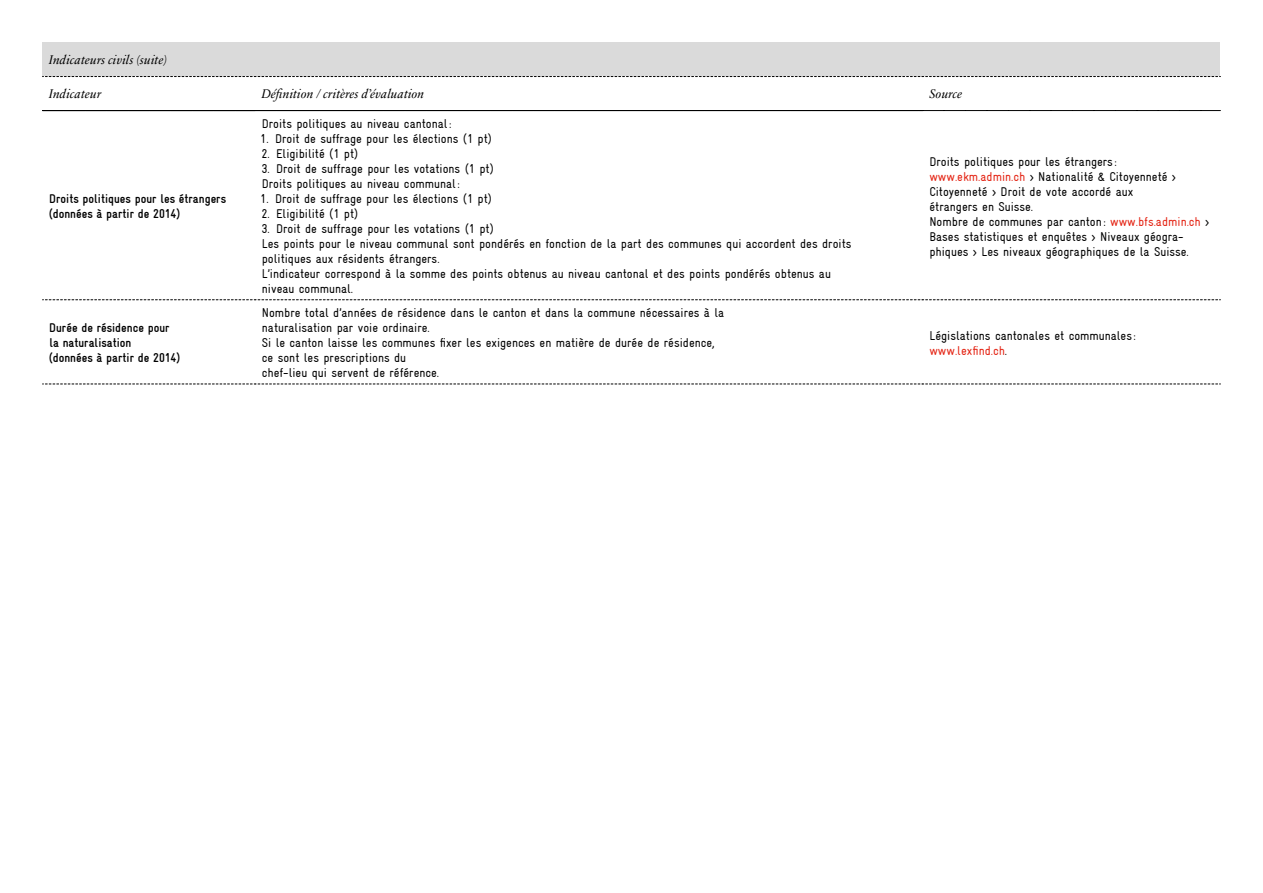
<style>
.page{position:relative;width:1263px;height:893px;background:#fff}
.page>*{position:absolute;margin:0;border:0;box-sizing:border-box;transform-origin:0 0}
.t1{font:condensed 12.75px/15px "Gravur";color:#000}
.t2{font:700 condensed 12.75px/15px "Gravur";color:#000}
.t3{font:italic 12.75px "Sabon Next LT Pro";letter-spacing:.01em;color:#000}
.s1{color:#e42313}
</style>
<div class="page">
<div style="left:43px;top:43px;width:1177px;height:34px;background:#dadada"></div>
<svg style="left:43px;top:76px;width:1177px;height:1px"></svg>
<svg style="left:43px;top:299px;width:1177px;height:1px"></svg>
<svg style="left:43px;top:384px;width:1177px;height:1px"></svg>
<svg style="left:43px;top:110px;width:1177px;height:1px"></svg>
<p class="t3" style="left:49px;top:50px;width:120px">Indicateurs civils (suite)</p>
<p class="t3" style="left:49px;top:84px;width:54px">Indicateur</p>
<p class="t3" style="left:262px;top:84px;width:164px">Définition / critères d’évaluation</p>
<p class="t3" style="left:929px;top:84px;width:35px">Source</p>
<p class="t2" style="left:49px;top:192px;width:179px">Droits politiques pour les étrangers (données à partir de 2014)</p>
<p class="t2" style="left:49px;top:321px;width:133px">Durée de résidence pour la naturalisation<br>(données à partir de 2014)</p>
<p class="t1" style="left:262px;top:116px;width:191px">Droits politiques au niveau cantonal:</p>
<p class="t1" style="left:260px;top:131px;width:233px">1. Droit de suffrage pour les élections (1 pt)</p>
<p class="t1" style="left:261px;top:146px;width:98px">2. Eligibilité (1 pt)</p>
<p class="t1" style="left:261px;top:161px;width:234px">3. Droit de suffrage pour les votations (1 pt)<br>Droits politiques au niveau communal:</p>
<p class="t1" style="left:260px;top:191px;width:233px">1. Droit de suffrage pour les élections (1 pt)</p>
<p class="t1" style="left:261px;top:206px;width:98px">2. Eligibilité (1 pt)</p>
<p class="t1" style="left:261px;top:221px;width:592px">3. Droit de suffrage pour les votations (1 pt)<br>Les points pour le niveau communal sont pondérés en fonction de la part des communes qui accordent des droits politiques aux résidents étrangers.<br>L’indicateur correspond à la somme des points obtenus au niveau cantonal et des points pondérés obtenus au niveau communal.</p>
<p class="t1" style="left:262px;top:306px;width:464px">Nombre total d’années de résidence dans le canton et dans la commune nécessaires à la naturalisation par voie ordinaire.<br>Si le canton laisse les communes fixer les exigences en matière de durée de résidence, ce sont les prescriptions du<br>chef-lieu qui servent de référence.</p>
<p class="t1" style="left:929px;top:154px;width:281px">Droits politiques pour les étrangers : <span class="s1">www.ekm.admin.ch</span> &gt; Nationalité &amp; Citoyenneté &gt; Citoyenneté &gt; Droit de vote accordé aux<br>étrangers en Suisse.<br>Nombre de communes par canton : <span class="s1">www.bfs.admin.ch</span> &gt; Bases statistiques et enquêtes &gt; Niveaux géogra&shy;phiques &gt; Les niveaux géographiques de la Suisse.</p>
<p class="t1" style="left:929px;top:328px;width:208px">Législations cantonales et communales : <span class="s1">www.lexfind.ch</span>.</p>
</div>
